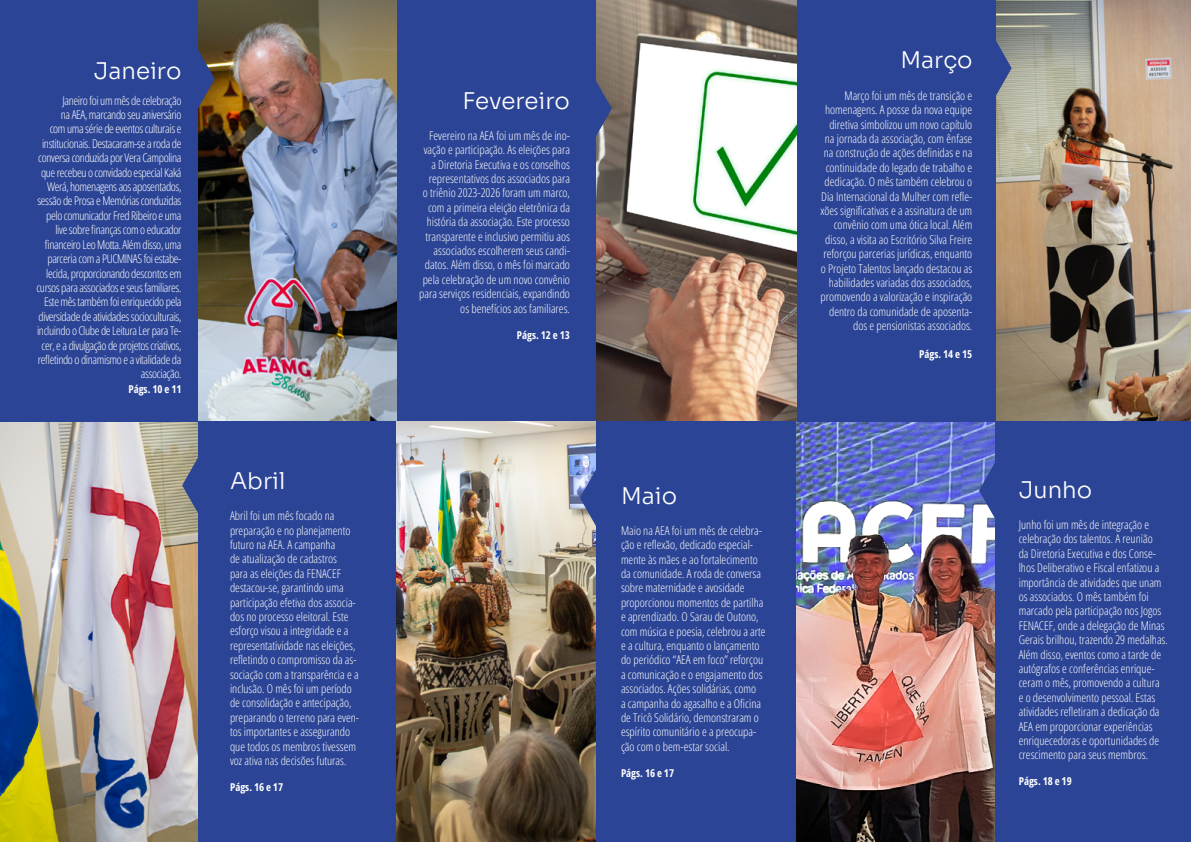
<style>
.page{position:relative;width:1191px;height:842px;background:#fff}
.page>*{position:absolute;margin:0;border:0;box-sizing:border-box;transform-origin:0 0}
.t1{font:300 23px "Sora";color:#fff}
.t2{font:300 12px/14.4px "Open Sans Condensed";color:#fff}
.t3{font:300 12px/14.4px "Open Sans Condensed";letter-spacing:-.03em;color:#fff;text-align:right}
.t4{font:700 10.8px "Open Sans Condensed";color:#fff}
</style>
<div class="page">
<img style="left:0;top:421px;width:198px;height:421px">
<div style="left:0;top:0;width:198px;height:421px;background:#2b4495"></div>
<img style="left:595px;top:0;width:202px;height:421px">
<div style="left:595px;top:421px;width:202px;height:421px;background:#2b4495"></div>
<img style="left:198px;top:0;width:199px;height:421px">
<div style="left:198px;top:421px;width:212px;height:421px;background:#2b4495"></div>
<img style="left:797px;top:421px;width:198px;height:421px">
<div style="left:397px;top:0;width:198px;height:421px;background:#2b4495"></div>
<img style="left:995px;top:0;width:196px;height:421px">
<img style="left:397px;top:421px;width:198px;height:421px">
<div style="left:995px;top:421px;width:196px;height:421px;background:#2b4495"></div>
<div style="left:797px;top:0;width:198px;height:421px;background:#2b4495"></div>
<svg style="left:182px;top:455px;width:16px;height:60px"></svg>
<svg style="left:979px;top:460px;width:16px;height:60px"></svg>
<svg style="left:198px;top:49px;width:17px;height:60px"></svg>
<svg style="left:595px;top:79px;width:17px;height:59px"></svg>
<svg style="left:995px;top:38px;width:16px;height:60px"></svg>
<svg style="left:580px;top:468px;width:16px;height:60px"></svg>
<h1 class="t1" style="left:94px;top:52px;width:89px">Janeiro</h1>
<p class="t3" style="left:36px;top:93px;width:147px">Janeiro foi um mês de celebração<br>na AEA, marcando seu aniversário<br>com uma série de eventos culturais e institucionais. Destacaram-se a roda de conversa conduzida por Vera Campolina que recebeu o convidado especial Kaká Werá, homenagens aos aposentados, sessão de Prosa e Memórias conduzidas pelo comunicador Fred Ribeiro e uma live sobre finanças com o educador financeiro Leo Motta. Além disso, uma parceria com a PUCMINAS foi estabe&shy;lecida, proporcionando descontos em cursos para associados e seus familiares.<br>Este mês também foi enriquecido pela diversidade de atividades socioculturais, incluindo o Clube de Leitura Ler para Te&shy;cer, e a divulgação de projetos criativos, refletindo o dinamismo e a vitalidade da associação.</p>
<p class="t4" style="left:128px;top:381px;width:55px">Págs. 10 e 11</p>
<h1 class="t1" style="left:230px;top:462px;width:57px">Abril</h1>
<p class="t2" style="left:230px;top:508px;width:131px">Abril foi um mês focado na preparação e no planejamento futuro na AEA. A campanha<br>de atualização de cadastros<br>para as eleições da FENACEF destacou-se, garantindo uma participação efetiva dos associa&shy;dos no processo eleitoral. Este esforço visou a integridade e a representatividade nas eleições, refletindo o compromisso da as&shy;sociação com a transparência e a inclusão. O mês foi um período de consolidação e antecipação, preparando o terreno para even&shy;tos importantes e assegurando que todos os membros tivessem voz ativa nas decisões futuras.</p>
<p class="t4" style="left:230px;top:780px;width:55px">Págs. 16 e 17</p>
<h1 class="t1" style="left:462px;top:81px;width:109px">Fevereiro</h1>
<p class="t2" style="left:419px;top:128px;width:152px;text-align:right">Fevereiro na AEA foi um mês de ino&shy;vação e participação. As eleições para a Diretoria Executiva e os conselhos representativos dos associados para<br>o triênio 2023-2026 foram um marco, com a primeira eleição eletrônica da história da associação. Este processo transparente e inclusivo permitiu aos associados escolherem seus candi&shy;datos. Além disso, o mês foi marcado pela celebração de um novo convênio para serviços residenciais, expandindo os benefícios aos familiares.</p>
<p class="t4" style="left:517px;top:327px;width:55px">Págs. 12 e 13</p>
<h1 class="t1" style="left:900px;top:41px;width:74px">Março</h1>
<p class="t2" style="left:820px;top:88px;width:153px;text-align:right">Março foi um mês de transição e homenagens. A posse da nova equipe diretiva simbolizou um novo capítulo na jornada da associação, com ênfase na construção de ações definidas e na continuidade do legado de trabalho e dedicação. O mês também celebrou o Dia Internacional da Mulher com refle&shy;xões significativas e a assinatura de um convênio com uma ótica local. Além disso, a visita ao Escritório Silva Freire reforçou parcerias jurídicas, enquanto o Projeto Talentos lançado destacou as habilidades variadas dos associados, promovendo a valorização e inspiração dentro da comunidade de aposenta&shy;dos e pensionistas associados.</p>
<p class="t4" style="left:919px;top:346px;width:55px">Págs. 14 e 15</p>
<h1 class="t1" style="left:621px;top:476px;width:58px">Maio</h1>
<h1 class="t1" style="left:1018px;top:470px;width:75px">Junho</h1>
<p class="t2" style="left:621px;top:523px;width:146px">Maio na AEA foi um mês de celebra&shy;ção e reflexão, dedicado especial&shy;mente às mães e ao fortalecimento da comunidade. A roda de conversa sobre maternidade e avosidade proporcionou momentos de partilha e aprendizado. O Sarau de Outono, com música e poesia, celebrou a arte e a cultura, enquanto o lançamento do periódico “AEA em foco” reforçou a comunicação e o engajamento dos associados. Ações solidárias, como<br>a campanha do agasalho e a Oficina de Tricô Solidário, demonstraram o espírito comunitário e a preocupa&shy;ção com o bem-estar social.</p>
<p class="t4" style="left:621px;top:765px;width:55px">Págs. 16 e 17</p>
<p class="t2" style="left:1018px;top:517px;width:151px">Junho foi um mês de integração e celebração dos talentos. A reunião<br>da Diretoria Executiva e dos Conse&shy;lhos Deliberativo e Fiscal enfatizou a importância de atividades que unam os associados. O mês também foi marcado pela participação nos Jogos FENACEF, onde a delegação de Minas Gerais brilhou, trazendo 29 medalhas.<br>Além disso, eventos como a tarde de autógrafos e conferências enrique&shy;ceram o mês, promovendo a cultura<br>e o desenvolvimento pessoal. Estas atividades refletiram a dedicação da AEA em proporcionar experiências enriquecedoras e oportunidades de crescimento para seus membros.</p>
<p class="t4" style="left:1018px;top:774px;width:55px">Págs. 18 e 19</p>
</div>
